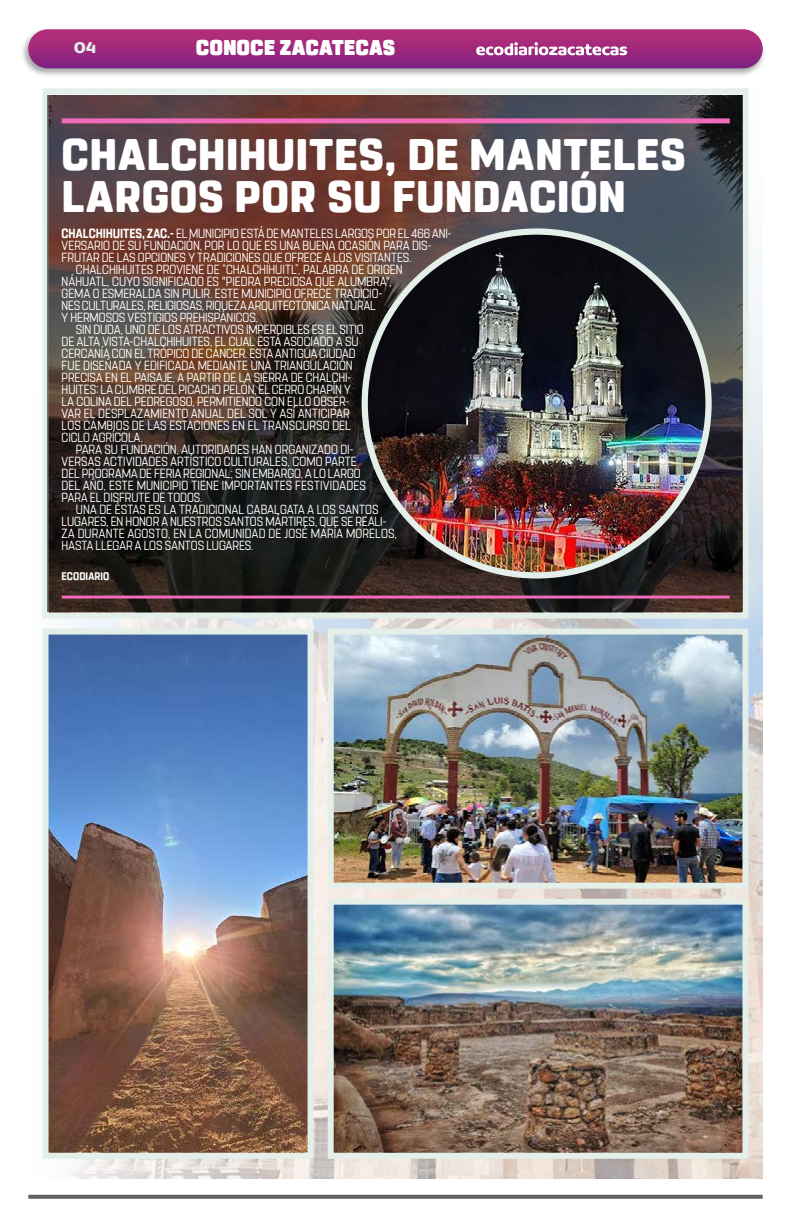
<style>
.page{position:relative;width:791px;height:1225px;background:#fff}
.page>*{position:absolute;margin:0;border:0;box-sizing:border-box;transform-origin:0 0}
.t1{font:800 44px/42px "Rohn Rounded";letter-spacing:.015em;color:#fff}
.t2{font:900 21.3px "Rohn Rounded";color:#fff}
.t3{font:700 16.9px "Concord";color:#e4efe9}
.t4{font:13.2px "Rohn Rounded";letter-spacing:.005em;color:#fff;scale:.87 1}
.t5{font:700 11px "Rohn Rounded";letter-spacing:.005em;color:#fff;scale:.91 1}
.s1{font-weight:700}
</style>
<div class="page">
<svg style="left:28px;top:1194px;width:735px;height:4px;background:#7f7f7f"></svg>
<div style="left:21px;top:27px;width:745px;height:50px;background:#000;opacity:.35"></div>
<div style="left:28px;top:29px;width:735px;height:39px;background:linear-gradient(to bottom,#b92f78,#812381);border-radius:19px"></div>
<svg style="left:476px;top:42px;width:151px;height:13px"></svg>
<img style="left:42px;top:89px;width:721px;height:1089px">
<div style="left:43px;top:88px;width:705px;height:530px;border:6px solid #e4efe9"></div>
<svg style="left:47px;top:95px;width:696px;height:517px;background:#483836"></svg>
<div style="left:62px;top:118px;width:668px;height:5px;background:#f06bba"></div>
<hr style="left:62px;top:595px;width:668px;height:3px;background:#f06bba">
<img style="left:365px;top:231px;width:343px;height:344px;border-radius:172px">
<img style="left:50px;top:635px;width:257px;height:516px">
<div style="left:43px;top:628px;width:271px;height:530px;border:6px solid #e4efe9"></div>
<img style="left:335px;top:635px;width:406px;height:246px">
<div style="left:328px;top:628px;width:420px;height:260px;border:6px solid #e4efe9"></div>
<img style="left:335px;top:905px;width:406px;height:246px">
<div style="left:328px;top:898px;width:420px;height:260px;border:6px solid #e4efe9"></div>
<p class="t3" style="left:74px;top:37px;width:24px">04</p>
<h2 class="t2" style="left:196px;top:36px;width:201px">CONOCE ZACATECAS</h2>
<h1 class="t1" style="left:62px;top:134px;width:626px">CHALCHIHUITES, DE MANTELES<br>LARGOS POR SU FUNDACIÓN</h1>
<p class="t4" style="left:62px;top:226px;width:450px"><span class="s1">CHALCHIHUITES, ZAC.-</span> EL MUNICIPIO ESTÁ DE MANTELES LARGOS POR EL 466 ANI-</p>
<p class="t4" style="left:62px;top:238px;width:427px">VERSARIO DE SU FUNDACIÓN, POR LO QUE ES UNA BUENA OCASIÓN PARA DIS-</p>
<p class="t4" style="left:62px;top:250px;width:403px">FRUTAR DE LAS OPCIONES Y TRADICIONES QUE OFRECE A LOS VISITANTES.</p>
<p class="t4" style="left:76px;top:262px;width:377px">CHALCHIHUITES PROVIENE DE “CHALCHIHUITL”, PALABRA DE ORIGEN</p>
<p class="t4" style="left:62px;top:274px;width:381px">NÁHUATL, CUYO SIGNIFICADO ES "PIEDRA PRECIOSA QUE ALUMBRA",</p>
<p class="t4" style="left:62px;top:286px;width:370px">GEMA O ESMERALDA SIN PULIR. ESTE MUNICIPIO OFRECE TRADICIO-</p>
<p class="t4" style="left:62px;top:298px;width:362px">NES CULTURALES, RELIGIOSAS, RIQUEZA ARQUITECTÓNICA NATURAL</p>
<p class="t4" style="left:62px;top:310px;width:227px">Y HERMOSOS VESTIGIOS PREHISPÁNICOS.</p>
<p class="t4" style="left:76px;top:322px;width:332px">SIN DUDA, UNO DE LOS ATRACTIVOS IMPERDIBLES ES EL SITIO</p>
<p class="t4" style="left:62px;top:334px;width:343px">DE ALTA VISTA-CHALCHIHUITES, EL CUAL ESTÁ ASOCIADO A SU</p>
<p class="t4" style="left:62px;top:346px;width:339px">CERCANÍA CON EL TRÓPICO DE CÁNCER. ESTA ANTIGUA CIUDAD</p>
<p class="t4" style="left:62px;top:358px;width:336px">FUE DISEÑADA Y EDIFICADA MEDIANTE UNA TRIANGULACIÓN</p>
<p class="t4" style="left:62px;top:370px;width:335px">PRECISA EN EL PAISAJE, A PARTIR DE LA SIERRA DE CHALCHI-</p>
<p class="t4" style="left:62px;top:382px;width:334px">HUITES: LA CUMBRE DEL PICACHO PELÓN, EL CERRO CHAPÍN Y</p>
<p class="t4" style="left:62px;top:394px;width:333px">LA COLINA DEL PEDREGOSO, PERMITIENDO CON ELLO OBSER-</p>
<p class="t4" style="left:62px;top:406px;width:333px">VAR EL DESPLAZAMIENTO ANUAL DEL SOL Y ASÍ ANTICIPAR</p>
<p class="t4" style="left:62px;top:418px;width:334px">LOS CAMBIOS DE LAS ESTACIONES EN EL TRANSCURSO DEL</p>
<p class="t4" style="left:62px;top:430px;width:95px">CICLO AGRÍCOLA.</p>
<p class="t4" style="left:76px;top:442px;width:321px">PARA SU FUNDACIÓN, AUTORIDADES HAN ORGANIZADO DI-</p>
<p class="t4" style="left:62px;top:454px;width:341px">VERSAS ACTIVIDADES ARTÍSTICO CULTURALES, COMO PARTE</p>
<p class="t4" style="left:62px;top:466px;width:345px">DEL PROGRAMA DE FERIA REGIONAL; SIN EMBARGO, A LO LARGO</p>
<p class="t4" style="left:62px;top:478px;width:351px">DEL AÑO, ESTE MUNICIPIO TIENE IMPORTANTES FESTIVIDADES</p>
<p class="t4" style="left:62px;top:490px;width:163px">PARA EL DISFRUTE DE TODOS.</p>
<p class="t4" style="left:76px;top:502px;width:349px">UNA DE ÉSTAS ES LA TRADICIONAL CABALGATA A LOS SANTOS</p>
<p class="t4" style="left:62px;top:514px;width:375px">LUGARES, EN HONOR A NUESTROS SANTOS MÁRTIRES, QUE SE REALI-</p>
<p class="t4" style="left:62px;top:526px;width:387px">ZA DURANTE AGOSTO, EN LA COMUNIDAD DE JOSÉ MARÍA MORELOS,</p>
<p class="t4" style="left:62px;top:538px;width:222px">HASTA LLEGAR A LOS SANTOS LUGARES.</p>
<p class="t5" style="left:62px;top:570px;width:54px">ECODIARIO</p>
</div>
